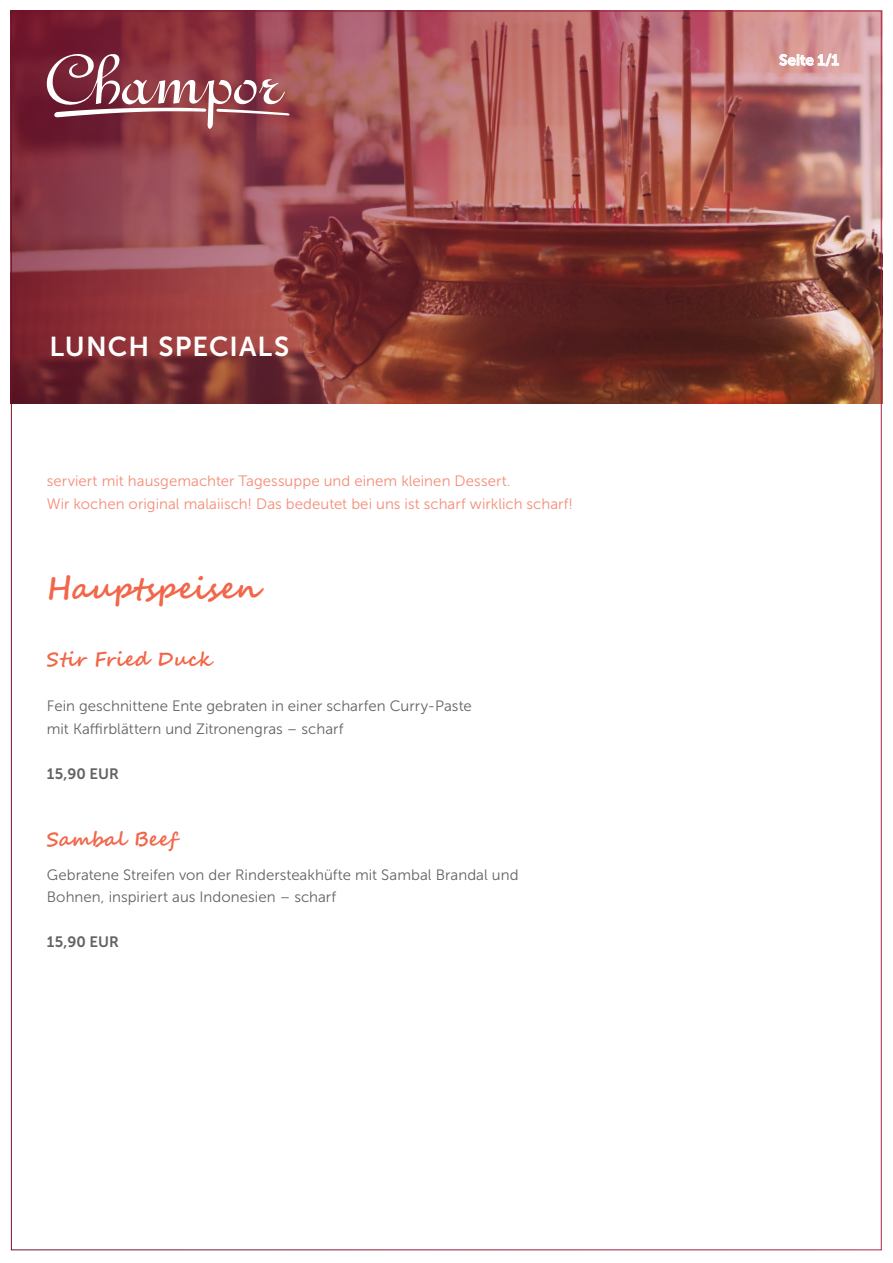
<style>
.page{position:relative;width:893px;height:1263px;background:#fff}
.page>*{position:absolute;margin:0;border:0;box-sizing:border-box;transform-origin:0 0}
.Beschreibung___Preis{font:700 30px "Segoe Script";color:#f26649}
.t1{font:27.3px "Museo Sans 700";letter-spacing:.04em;color:#fff}
.Beschreibung___Preis-2{font:700 19.5px "Segoe Script";color:#f26649}
.Beschreibung___Preis-3{font:15px/22.5px "Museo Sans 300";letter-spacing:.005em;color:#636366}
.Beschreibung___Preis-4{font:15px "Museo Sans 300";letter-spacing:.005em;color:#f58c77}
.Beschreibung___Preis-5{font:15px "Museo Sans 700";letter-spacing:.005em;color:#636366}
.Beschreibung___Preis-6{font:15px "Museo Sans 700";letter-spacing:.005em;color:#fff}
</style>
<div class="page">
<img style="left:13px;top:13px;width:867px;height:391px">
<svg style="left:46px;top:54px;width:244px;height:75px;background:#9c5761"></svg>
<svg style="left:779px;top:53px;width:60px;height:14px"></svg>
<h2 class="t1" style="left:49px;top:332px;width:241px">LUNCH SPECIALS</h2>
<p class="Beschreibung___Preis-4" style="left:47px;top:473px;width:465px">serviert mit hausgemachter Tagessuppe und einem kleinen Dessert.</p>
<p class="Beschreibung___Preis-4" style="left:47px;top:495px;width:528px">Wir kochen original malaiisch! Das bedeutet bei uns ist scharf wirklich scharf!</p>
<p class="Beschreibung___Preis" style="left:47px;top:564px;width:214px">Hauptspeisen</p>
<p class="Beschreibung___Preis-2" style="left:47px;top:643px;width:167px">Stir Fried Duck</p>
<p class="Beschreibung___Preis-3" style="left:47px;top:695px;width:426px">Fein geschnittene Ente gebraten in einer scharfen Curry-Paste mit Kaffirblättern und Zitronengras – scharf</p>
<p class="Beschreibung___Preis-5" style="left:47px;top:765px;width:74px">15,90 EUR</p>
<p class="Beschreibung___Preis-2" style="left:47px;top:823px;width:132px">Sambal Beef</p>
<p class="Beschreibung___Preis-3" style="left:47px;top:863px;width:473px">Gebratene Streifen von der Rindersteakhüfte mit Sambal Brandal und<br>Bohnen, inspiriert aus Indonesien – scharf</p>
<p class="Beschreibung___Preis-5" style="left:47px;top:934px;width:74px">15,90 EUR</p>
<p class="Beschreibung___Preis-6" style="left:779px;top:52px;width:61px">Seite 1/1</p>
</div>
